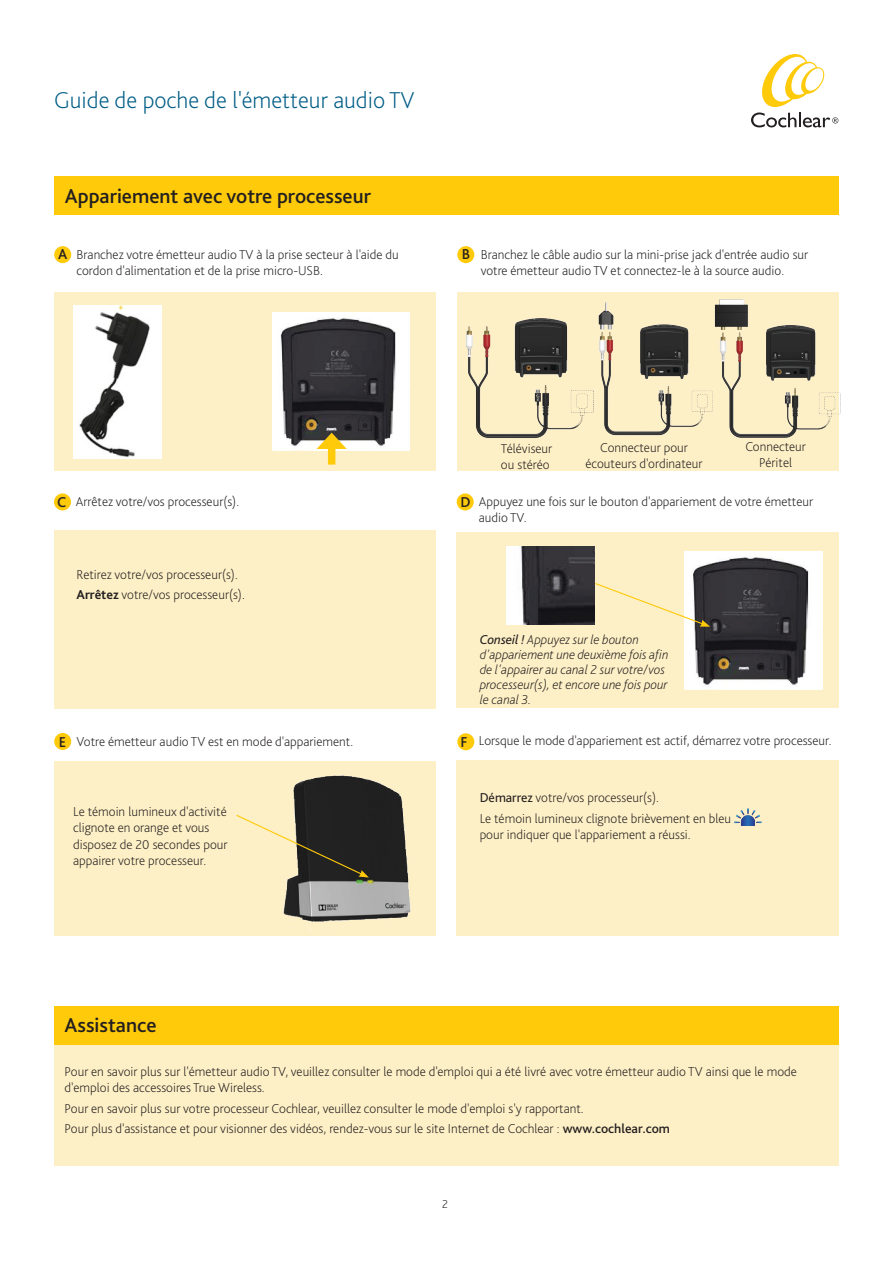
<style>
.page{position:relative;width:893px;height:1263px;background:#fff}
.page>*{position:absolute;margin:0;border:0;box-sizing:border-box;transform-origin:0 0}
.t1{font:200 24px "Bliss Pro";color:#005d87}
.Copy{font:500 21px "Bliss Pro";color:#231f20}
.t2{font:500 15px "Bliss Pro";color:#231f20}
.pic_label_left{font:200 13.5px/16.2px "Bliss Pro";color:#231f20}
.pic_label_left-2{font:italic 200 13.5px/15px "Bliss Pro";color:#231f20}
.Legal_copy{font:200 12px "Bliss Pro";color:#231f20}
.s1{font-weight:700}
.s2{font-weight:400}
.s3{font-weight:500}
</style>
<div class="page">
<div style="left:456px;top:761px;width:383px;height:175px;background:#fef0c6"></div>
<div style="left:457px;top:293px;width:382px;height:178px;background:#fef0c6"></div>
<svg style="left:751px;top:54px;width:87px;height:73px"></svg>
<div style="left:54px;top:176px;width:785px;height:39px;background:#feca0a"></div>
<div style="left:457px;top:733px;width:17px;height:17px;background:#feca0a;border-radius:50%"></div>
<div style="left:457px;top:533px;width:382px;height:175px;background:#fef0c6"></div>
<div style="left:54px;top:246px;width:17px;height:17px;background:#feca0a;border-radius:50%"></div>
<div style="left:54px;top:733px;width:17px;height:17px;background:#feca0a;border-radius:50%"></div>
<div style="left:457px;top:246px;width:17px;height:17px;background:#feca0a;border-radius:50%"></div>
<div style="left:54px;top:493px;width:17px;height:17px;background:#feca0a;border-radius:50%"></div>
<div style="left:457px;top:493px;width:17px;height:17px;background:#feca0a;border-radius:50%"></div>
<div style="left:54px;top:293px;width:382px;height:178px;background:#fef0c6"></div>
<div style="left:54px;top:761px;width:382px;height:175px;background:#fef0c6"></div>
<img style="left:272px;top:313px;width:138px;height:138px">
<div style="left:54px;top:1037px;width:785px;height:129px;background:#fef0c6"></div>
<div style="left:54px;top:1006px;width:785px;height:38px;background:#feca0a"></div>
<div style="left:54px;top:531px;width:382px;height:178px;background:#fef0c6"></div>
<div style="left:328px;top:443px;width:7px;height:22px;background:#feca0a"></div>
<svg style="left:316px;top:433px;width:31px;height:16px"></svg>
<img style="left:465px;top:292px;width:127px;height:146px">
<img style="left:592px;top:292px;width:118px;height:144px">
<img style="left:710px;top:292px;width:131px;height:146px">
<img style="left:74px;top:305px;width:88px;height:153px">
<img style="left:282px;top:775px;width:141px;height:155px">
<svg style="left:236px;top:814px;width:133px;height:63px"></svg>
<img style="left:685px;top:551px;width:137px;height:138px">
<svg style="left:595px;top:582px;width:115px;height:45px"></svg>
<img style="left:507px;top:546px;width:88px;height:79px">
<img style="left:734px;top:809px;width:28px;height:17px">
<p class="t1" style="left:54px;top:85px;width:362px">Guide de poche de l'émetteur audio TV</p>
<p class="Copy" style="left:65px;top:183px;width:308px">Appariement avec votre processeur</p>
<p class="t2" style="left:58px;top:245px;width:11px">A</p>
<p class="pic_label_left" style="left:77px;top:246px;width:324px">Branchez votre émetteur audio TV à la prise secteur à l'aide du cordon d'alimentation et de la prise micro-USB.</p>
<p class="t2" style="left:462px;top:245px;width:10px">B</p>
<p class="pic_label_left" style="left:481px;top:246px;width:329px">Branchez le câble audio sur la mini-prise jack d'entrée audio sur votre émetteur audio TV et connectez-le à la source audio.</p>
<p class="pic_label_left" style="left:501px;top:440px;width:53px">Téléviseur ou stéréo</p>
<p class="pic_label_left" style="left:585px;top:439px;width:119px;text-align:center">Connecteur pour écouteurs d'ordinateur</p>
<p class="pic_label_left" style="left:745px;top:438px;width:62px;text-align:center">Connecteur<br>Péritel</p>
<p class="pic_label_left" style="left:76px;top:493px;width:165px">Arrêtez votre/vos processeur(s).</p>
<p class="t2" style="left:57px;top:493px;width:11px">C</p>
<p class="t2" style="left:460px;top:493px;width:12px">D</p>
<p class="pic_label_left" style="left:479px;top:493px;width:336px">Appuyez une fois sur le bouton d'appariement de votre émetteur audio TV.</p>
<p class="pic_label_left" style="left:77px;top:566px;width:163px">Retirez votre/vos processeur(s).</p>
<p class="pic_label_left" style="left:77px;top:587px;width:170px"><span class="s1">Arrêtez</span> votre/vos processeur(s).</p>
<p class="t2" style="left:59px;top:732px;width:9px">E</p>
<p class="pic_label_left" style="left:77px;top:733px;width:278px">Votre émetteur audio TV est en mode d'appariement.</p>
<p class="pic_label_left" style="left:73px;top:803px;width:156px">Le témoin lumineux d'activité clignote en orange et vous disposez de 20 secondes pour appairer votre processeur.</p>
<p class="pic_label_left-2" style="left:480px;top:632px;width:190px"><span class="s2">Conseil !</span> Appuyez sur le bouton d'appariement une deuxième fois afin de l'appairer au canal 2 sur votre/vos processeur(s), et encore une fois pour le canal 3.</p>
<p class="t2" style="left:460px;top:733px;width:9px">F</p>
<p class="pic_label_left" style="left:479px;top:732px;width:354px">Lorsque le mode d'appariement est actif, démarrez votre processeur.</p>
<p class="pic_label_left" style="left:480px;top:789px;width:181px"><span class="s2">Démarrez</span> votre/vos processeur(s).</p>
<p class="pic_label_left" style="left:480px;top:810px;width:253px">Le témoin lumineux clignote brièvement en bleu pour indiquer que l'appariement a réussi.</p>
<p class="Copy" style="left:65px;top:1012px;width:93px">Assistance</p>
<p class="pic_label_left" style="left:65px;top:1063px;width:734px">Pour en savoir plus sur l'émetteur audio TV, veuillez consulter le mode d'emploi qui a été livré avec votre émetteur audio TV ainsi que le mode d'emploi des accessoires True Wireless.</p>
<p class="pic_label_left" style="left:65px;top:1099px;width:520px">Pour en savoir plus sur votre processeur Cochlear, veuillez consulter le mode d'emploi s'y rapportant.</p>
<p class="pic_label_left" style="left:65px;top:1120px;width:607px">Pour plus d'assistance et pour visionner des vidéos, rendez-vous sur le site Internet de Cochlear : <span class="s3">www.cochlear.com</span></p>
<p class="Legal_copy" style="left:442px;top:1197px;width:7px">2</p>
</div>
